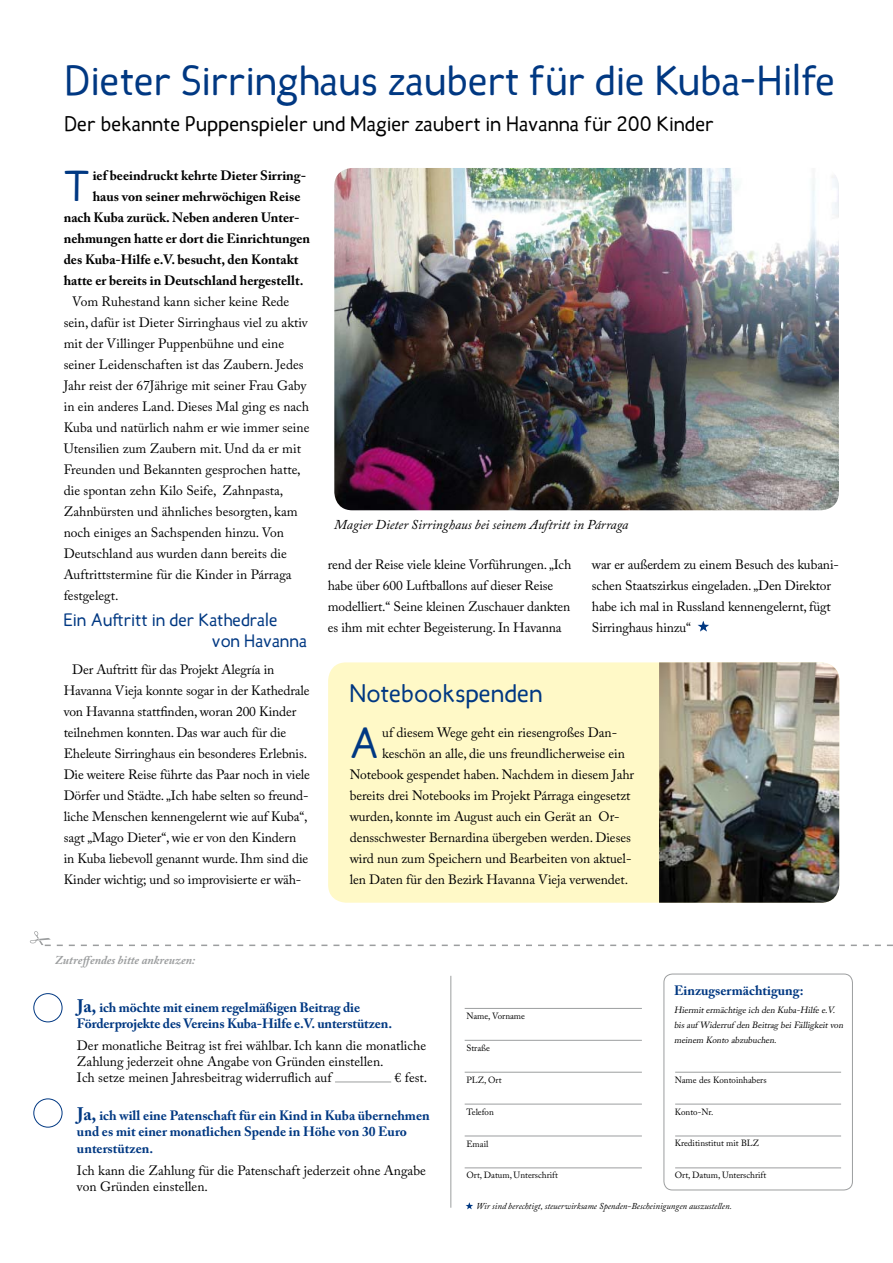
<style>
.page{position:relative;width:893px;height:1263px;background:#fff}
.page>*{position:absolute;margin:0;border:0;box-sizing:border-box;transform-origin:0 0}
.t1{font:43.35px "Candela";color:#003882}
.t2{font:42px "Candela";color:#003882}
.t3{font:25.5px "Candela";color:#003882}
.t4{font:21px "Candela";color:#000}
.t5{font:18px/21.6px "Candela";color:#003882}
.t6{font:13.5px/21px "Adobe Caslon Pro";letter-spacing:-.005em;color:#000}
.t7{font:700 13.5px/16.2px "Adobe Caslon Pro";color:#003882}
.t8{font:700 13.5px "Adobe Caslon Pro";color:#000}
.t9{font:italic 13.5px "Adobe Caslon Pro";color:#000}
.t10{font:italic 700 12px "Adobe Caslon Pro";color:#9c9e9f}
.t11{font:9px "Adobe Caslon Pro";color:#000}
.t12{font:italic 9px/15px "Adobe Caslon Pro";color:#000}
.t13{font:italic 9px "Adobe Caslon Pro";color:#000}
.s1{font-size:18px}
</style>
<div class="page">
<svg style="left:698px;top:621px;width:11px;height:11px"></svg>
<div style="left:328px;top:662px;width:511px;height:241px;background:#fff9c7;border-radius:18px"></div>
<img style="left:659px;top:662px;width:180px;height:241px">
<hr style="left:450px;top:976px;width:1px;height:232px;background:#9c9e9f">
<hr style="left:465px;top:1008px;width:177px;height:1px;background:#9c9e9f">
<hr style="left:465px;top:1040px;width:177px;height:1px;background:#9c9e9f">
<hr style="left:465px;top:1072px;width:177px;height:1px;background:#9c9e9f">
<hr style="left:465px;top:1104px;width:177px;height:1px;background:#9c9e9f">
<hr style="left:465px;top:1135px;width:177px;height:1px;background:#9c9e9f">
<hr style="left:465px;top:1167px;width:177px;height:1px;background:#9c9e9f">
<svg style="left:466px;top:1202px;width:7px;height:7px"></svg>
<div style="left:664px;top:974px;width:189px;height:216px;border:1px solid #9c9e9f;border-radius:9px"></div>
<hr style="left:675px;top:1072px;width:166px;height:1px;background:#9c9e9f">
<hr style="left:675px;top:1104px;width:166px;height:1px;background:#9c9e9f">
<hr style="left:675px;top:1135px;width:166px;height:1px;background:#9c9e9f">
<hr style="left:675px;top:1167px;width:166px;height:1px;background:#9c9e9f">
<svg style="left:30px;top:931px;width:863px;height:15px"></svg>
<hr style="left:335px;top:1081px;width:56px;height:1px;background:#9c9e9f">
<div style="left:34px;top:993px;width:28px;height:29px;border:1px solid #003882;border-radius:50%"></div>
<div style="left:34px;top:1099px;width:28px;height:28px;border:1px solid #003882;border-radius:50%"></div>
<img style="left:334px;top:168px;width:505px;height:342px">
<h2 class="t2" style="left:64px;top:54px;width:773px">Dieter Sirringhaus zaubert für die Kuba-Hilfe</h2>
<h3 class="t4" style="left:64px;top:111px;width:651px">Der bekannte Puppenspieler und Magier zaubert in Havanna für 200 Kinder</h3>
<h1 class="t1" style="left:64px;top:158px;width:27px">T</h1>
<p class="t8" style="left:93px;top:167px;width:215px">ief beeindruckt kehrte Dieter Sirring-</p>
<p class="t8" style="left:93px;top:188px;width:209px">haus von seiner mehrwöchigen Reise</p>
<p class="t8" style="left:64px;top:209px;width:237px">nach Kuba zurück. Neben anderen Unter-</p>
<p class="t8" style="left:64px;top:230px;width:248px">nehmungen hatte er dort die Einrichtungen</p>
<p class="t8" style="left:64px;top:251px;width:236px">des Kuba-Hilfe e.V. besucht, den Kontakt</p>
<p class="t8" style="left:64px;top:272px;width:241px">hatte er bereits in Deutschland hergestellt.</p>
<p class="t6" style="left:64px;top:291px;width:247px;text-indent:9px">Vom Ruhestand kann sicher keine Rede sein, dafür ist Dieter Sirringhaus viel zu aktiv mit der Villinger Puppenbühne und eine seiner Leidenschaften ist das Zaubern. Jedes Jahr reist der 67Jährige mit seiner Frau Gaby in ein anderes Land. Dieses Mal ging es nach Kuba und natürlich nahm er wie immer seine Utensilien zum Zaubern mit. Und da er mit Freunden und Bekannten gesprochen hatte, die spontan zehn Kilo Seife, Zahnpasta, Zahnbürsten und ähnliches besorgten, kam noch einiges an Sachspenden hinzu. Von Deutschland aus wurden dann bereits die Auftrittstermine für die Kinder in Párraga festgelegt.</p>
<h3 class="t5" style="left:212px;top:609px;width:97px;text-indent:-148px">Ein Auftritt in der Kathedrale von Havanna</h3>
<p class="t6" style="left:64px;top:658px;width:248px;text-indent:9px">Der Auftritt für das Projekt Alegría in Havanna Vieja konnte sogar in der Kathedrale von Havanna stattfinden, woran 200 Kinder teilnehmen konnten. Das war auch für die Eheleute Sirringhaus ein besonderes Erlebnis.<br>Die weitere Reise führte das Paar noch in viele Dörfer und Städte. „Ich habe selten so freund&shy;liche Menschen kennengelernt wie auf Kuba“, sagt „Mago Dieter“, wie er von den Kindern in Kuba liebevoll genannt wurde. Ihm sind die Kinder wichtig; und so improvisierte er wäh-</p>
<p class="t9" style="left:334px;top:516px;width:296px">Magier Dieter Sirringhaus bei seinem Auftritt in Párraga</p>
<p class="t6" style="left:328px;top:554px;width:245px">rend der Reise viele kleine Vorführungen. „Ich habe über 600 Luftballons auf dieser Reise modelliert.“ Seine kleinen Zuschauer dankten es ihm mit echter Begeisterung. In Havanna</p>
<p class="t6" style="left:592px;top:554px;width:249px">war er außerdem zu einem Besuch des kubani&shy;schen Staatszirkus eingeladen. „Den Direktor habe ich mal in Russland kennengelernt, fügt Sirringhaus hinzu“</p>
<h3 class="t3" style="left:349px;top:677px;width:195px">Notebookspenden</h3>
<h1 class="t1" style="left:350px;top:714px;width:31px">A</h1>
<p class="t6" style="left:382px;top:721px;width:236px">uf diesem Wege geht ein riesengroßes Dan-</p>
<p class="t6" style="left:382px;top:742px;width:244px">keschön an alle, die uns freundlicherweise ein</p>
<p class="t6" style="left:350px;top:763px;width:286px">Notebook gespendet haben. Nachdem in diesem Jahr</p>
<p class="t6" style="left:350px;top:784px;width:282px">bereits drei Notebooks im Projekt Párraga eingesetzt</p>
<p class="t6" style="left:350px;top:805px;width:271px">wurden, konnte im August auch ein Gerät an Or-</p>
<p class="t6" style="left:350px;top:826px;width:283px">densschwester Bernardina übergeben werden. Dieses</p>
<p class="t6" style="left:350px;top:847px;width:283px">wird nun zum Speichern und Bearbeiten von aktuel-</p>
<p class="t6" style="left:350px;top:868px;width:280px">len Daten für den Bezirk Havanna Vieja verwendet.</p>
<p class="t10" style="left:55px;top:953px;width:142px">Zutreffendes bitte ankreuzen:</p>
<p class="t7" style="left:77px;top:999px;width:317px"><span class="s1">Ja,</span> ich möchte mit einem regelmäßigen Beitrag die<br>Förderprojekte des Vereins Kuba-Hilfe e.V. unterstützen.</p>
<p class="t6" style="left:77px;top:1037px;width:351px;line-height:16.2px">Der monatliche Beitrag ist frei wählbar. Ich kann die monatliche<br>Zahlung jederzeit ohne Angabe von Gründen einstellen.<br>Ich setze meinen Jahresbeitrag widerruflich auf</p>
<p class="t6" style="left:395px;top:1067px;width:34px">€ fest.</p>
<p class="t7" style="left:77px;top:1107px;width:354px"><span class="s1">Ja,</span> ich will eine Patenschaft für ein Kind in Kuba übernehmen und es mit einer monatlichen Spende in Höhe von 30 Euro unterstützen.</p>
<p class="t6" style="left:77px;top:1162px;width:350px;line-height:16.2px">Ich kann die Zahlung für die Patenschaft jederzeit ohne Angabe von Gründen einstellen.</p>
<p class="t11" style="left:466px;top:1010px;width:60px">Name, Vorname</p>
<p class="t11" style="left:466px;top:1042px;width:25px">Straße</p>
<p class="t11" style="left:466px;top:1074px;width:37px">PLZ, Ort</p>
<p class="t11" style="left:466px;top:1106px;width:29px">Telefon</p>
<p class="t11" style="left:466px;top:1138px;width:24px">Email</p>
<p class="t11" style="left:466px;top:1170px;width:93px">Ort, Datum, Unterschrift</p>
<p class="t7" style="left:674px;top:982px;width:131px">Einzugsermächtigung:</p>
<p class="t12" style="left:674px;top:1002px;width:173px">HiermitermächtigeichdenKuba-Hilfee.V. bisauf Widerruf denBeitragbeiFälligkeitvon meinem Kontoabzubuchen.</p>
<p class="t11" style="left:675px;top:1074px;width:93px">Name des Kontoinhabers</p>
<p class="t11" style="left:675px;top:1106px;width:40px">Konto-Nr.</p>
<p class="t11" style="left:675px;top:1138px;width:86px">Kreditinstitut mit BLZ</p>
<p class="t11" style="left:675px;top:1170px;width:93px">Ort, Datum, Unterschrift</p>
<p class="t13" style="left:476px;top:1201px;width:257px">Wir sind berechtigt, steuerwirksame Spenden-Bescheinigungen auszustellen.</p>
</div>
